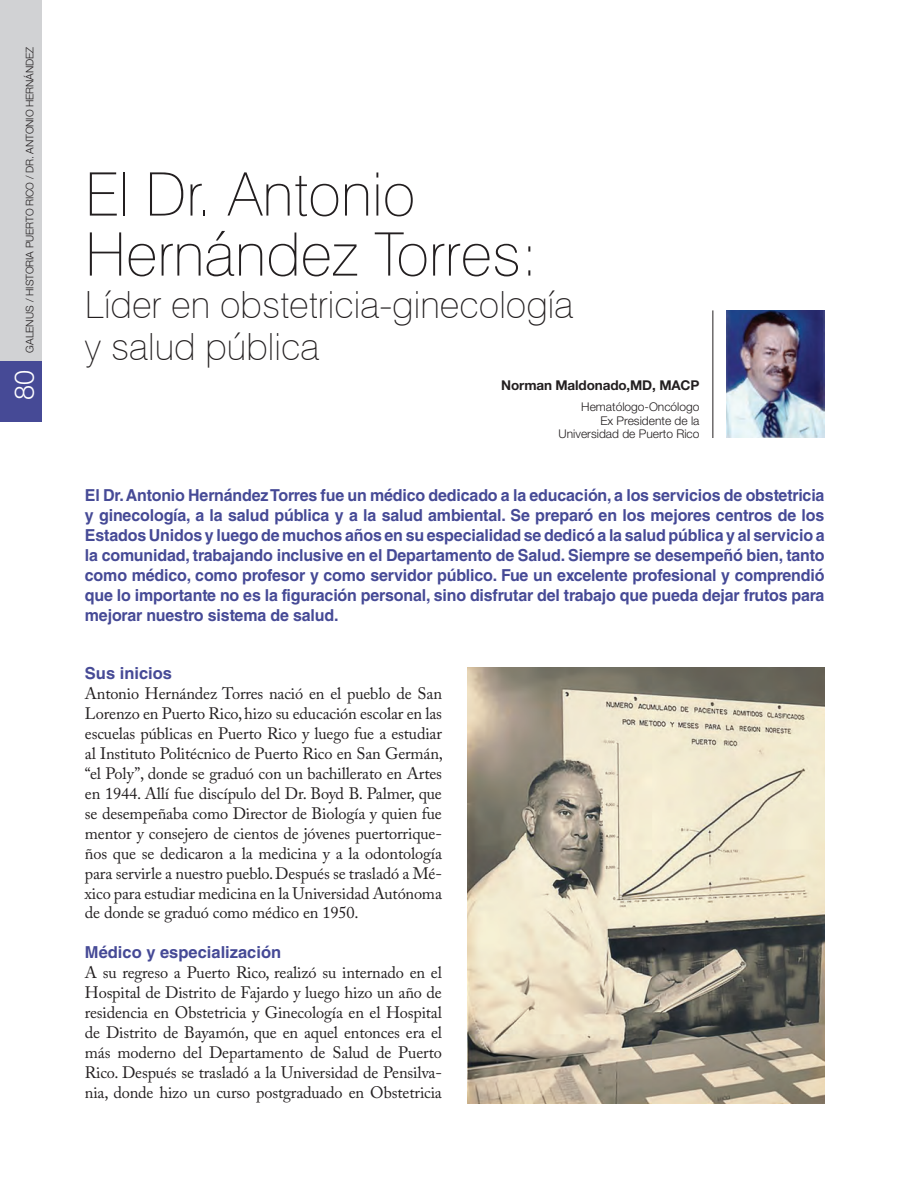
<style>
.page{position:relative;width:918px;height:1188px;background:#fff}
.page>*{position:absolute;margin:0;border:0;box-sizing:border-box;transform-origin:0 0}
.t1{font:100 60px/60px "Swiss 721 BT";color:#231f20}
.t2{font:100 37.5px/42px "Swiss 721 BT";color:#231f20}
.t3{font:300 27px "Helvetica Neue";color:#fff}
.t4{font:16.5px/20px "Adobe Caslon Pro";letter-spacing:-.01em;color:#231f20;text-align:justify}
.t5{font:700 16.5px/20px "Helvetica LT Std";letter-spacing:-.01em;color:#464a96;text-align:justify}
.t6{font:700 13.5px "Helvetica Neue";letter-spacing:-.01em;color:#231f20}
.t7{font:300 12px/13.5px "Helvetica Neue";color:#231f20;text-align:right}
.t8{font:300 10.5px "Helvetica Neue";letter-spacing:-.01em;color:#231f20}
</style>
<div class="page">
<img style="left:727px;top:310px;width:97px;height:128px">
<hr style="left:712px;top:310px;width:1px;height:128px;background:#231f20">
<img style="left:467px;top:667px;width:357px;height:436px">
<div style="left:0;top:0;width:42px;height:412px;background:#d1d2d4"></div>
<div style="left:0;top:361px;width:42px;height:60px;background:#464a96"></div>
<p class="t8" style="left:23px;top:353px;width:307px;rotate:-90deg">GALENUS / HISTORIA PUERTO RICO / DR. ANTONIO HERNÁNDEZ</p>
<h3 class="t3" style="left:8px;top:400px;width:32px;rotate:-90deg">80</h3>
<h1 class="t1" style="left:85px;top:164px;width:454px">El Dr. Antonio<br>Hernández Torres:</h1>
<h2 class="t2" style="left:85px;top:283px;width:490px">Líder en obstetricia-ginecología y salud pública</h2>
<p class="t6" style="left:501px;top:377px;width:200px">Norman Maldonado,MD, MACP</p>
<p class="t7" style="left:558px;top:400px;width:142px">Hematólogo-Oncólogo<br>Ex Presidente de la<br>Universidad de Puerto Rico</p>
<p class="t5" style="left:85px;top:485px;width:741px">El Dr. Antonio Hernández Torres fue un médico dedicado a la educación, a los servicios de obstetricia y ginecología, a la salud pública y a la salud ambiental. Se preparó en los mejores centros de los Estados Unidos y luego de muchos años en su especialidad se dedicó a la salud pública y al servicio a la comunidad, trabajando inclusive en el Departamento de Salud. Siempre se desempeñó bien, tanto como médico, como profesor y como servidor público. Fue un excelente profesional y comprendió que lo importante no es la figuración personal, sino disfrutar del trabajo que pueda dejar frutos para mejorar nuestro sistema de salud.</p>
<p class="t5" style="left:85px;top:663px;width:89px">Sus inicios</p>
<p class="t4" style="left:85px;top:683px;width:360px">Antonio Hernández Torres nació en el pueblo de San Lorenzo en Puerto Rico, hizo su educación escolar en las escuelas públicas en Puerto Rico y luego fue a estudiar al Instituto Politécnico de Puerto Rico en San Germán, “el Poly”, donde se graduó con un bachillerato en Artes en 1944. Allí fue discípulo del Dr. Boyd B. Palmer, que se desempeñaba como Director de Biología y quien fue mentor y consejero de cientos de jóvenes puertorrique&shy;ños que se dedicaron a la medicina y a la odontología para servirle a nuestro pueblo. Después se trasladó a Mé&shy;xico para estudiar medicina en la Universidad Autónoma de donde se graduó como médico en 1950.</p>
<p class="t5" style="left:85px;top:942px;width:198px">Médico y especialización</p>
<p class="t4" style="left:85px;top:962px;width:359px">A su regreso a Puerto Rico, realizó su internado en el Hospital de Distrito de Fajardo y luego hizo un año de residencia en Obstetricia y Ginecología en el Hospital de Distrito de Bayamón, que en aquel entonces era el más moderno del Departamento de Salud de Puerto Rico. Después se trasladó a la Universidad de Pensilva&shy;nia, donde hizo un curso postgraduado en Obstetricia</p>
</div>
